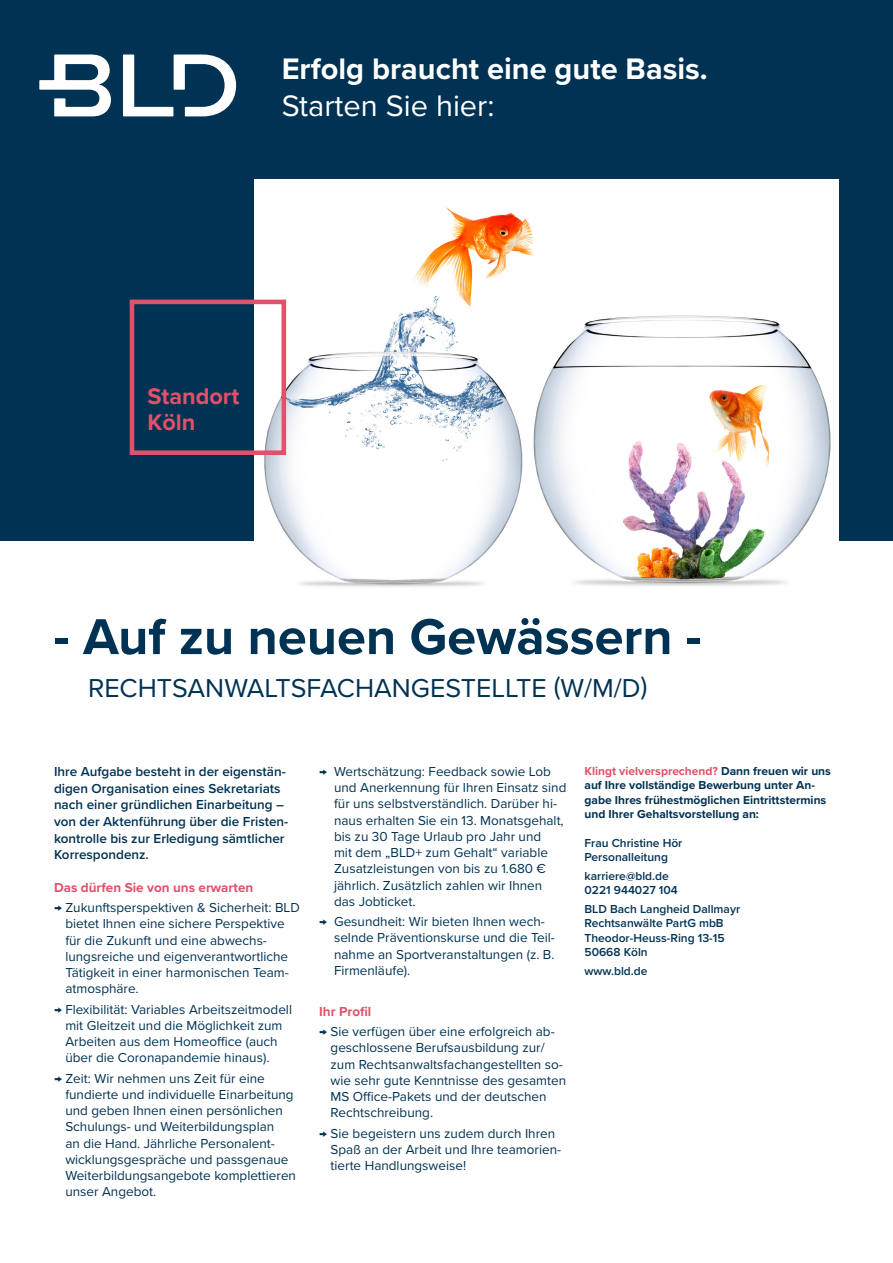
<style>
.page{position:relative;width:893px;height:1263px;background:#fff}
.page>*{position:absolute;margin:0;border:0;box-sizing:border-box;transform-origin:0 0}
.t1{font:700 52.35px "Proxima Nova";color:#003253}
.t2{font:700 30.75px "Proxima Nova";color:#fff}
.t3{font:30.75px "Proxima Nova";color:#fff}
.t4{font:26.85px "Proxima Nova";color:#003253}
.t5{font:700 23.55px/26.5px "Proxima Nova";color:#e45069}
.t6{font:13.5px/16.2px "Proxima Nova";color:#003253}
.t7{font:600 13.5px/16.6px "Proxima Nova";color:#003253}
.t8{font:700 13.5px "Proxima Nova";color:#e45069}
.t9{font:700 12px/14.4px "Proxima Nova";color:#003253}
.t10{font:600 12px/14.4px "Proxima Nova";color:#003253}
.s1{color:#e45069}
</style>
<div class="page">
<div style="left:0;top:0;width:893px;height:541px;background:#003253"></div>
<svg style="left:39px;top:55px;width:72px;height:61px"></svg>
<svg style="left:123px;top:55px;width:113px;height:61px"></svg>
<img style="left:255px;top:179px;width:584px;height:408px">
<div style="left:130px;top:300px;width:156px;height:155px;border:5px solid #e45069"></div>
<h2 class="t2" style="left:282px;top:46px;width:427px">Erfolg braucht eine gute Basis.</h2>
<h2 class="t3" style="left:282px;top:83px;width:214px">Starten Sie hier:</h2>
<h3 class="t5" style="left:148px;top:382px;width:93px">Standort<br>Köln</h3>
<h1 class="t1" style="left:54px;top:598px;width:649px">- Auf zu neuen Gewässern -</h1>
<h3 class="t4" style="left:88px;top:668px;width:561px">RECHTSANWALTSFACHANGESTELLTE (W/M/D)</h3>
<p class="t7" style="left:54px;top:763px;width:236px">Ihre Aufgabe besteht in der eigenstän&shy;digen Organisation eines Sekretariats nach einer gründlichen Einarbeitung – von der Aktenführung über die Fristen&shy;kontrolle bis zur Erledigung sämtlicher Korrespondenz.</p>
<p class="t8" style="left:54px;top:877px;width:201px">Das dürfen Sie von uns erwarten</p>
<p class="t6" style="left:65px;top:899px;width:236px;text-indent:-11px">→ Zukunftsperspektiven &amp; Sicherheit: BLD bietet Ihnen eine sichere Perspektive für die Zukunft und eine abwechs&shy;lungsreiche und eigenverantwortliche Tätigkeit in einer harmonischen Team&shy;atmosphäre.</p>
<p class="t6" style="left:65px;top:1000px;width:228px;text-indent:-11px">→ Flexibilität: Variables Arbeitszeitmodell mit Gleitzeit und die Möglichkeit zum Arbeiten aus dem Homeoffice (auch über die Coronapandemie hinaus).</p>
<p class="t6" style="left:65px;top:1069px;width:232px;text-indent:-11px">→ Zeit: Wir nehmen uns Zeit für eine fundierte und individuelle Einarbeitung und geben Ihnen einen persönlichen Schulungs- und Weiterbildungsplan<br>an die Hand. Jährliche Personalent&shy;wicklungsgespräche und passgenaue Weiterbildungsangebote komplettieren unser Angebot.</p>
<p class="t6" style="left:334px;top:763px;width:234px;text-indent:-15px">→ Wertschätzung: Feedback sowie Lob und Anerkennung für Ihren Einsatz sind für uns selbstverständlich. Darüber hi&shy;naus erhalten Sie ein 13. Monatsgehalt, bis zu 30 Tage Urlaub pro Jahr und<br>mit dem „BLD+ zum Gehalt“ variable Zusatzleistungen von bis zu 1.680 € jährlich. Zusätzlich zahlen wir Ihnen das Jobticket.</p>
<p class="t6" style="left:334px;top:913px;width:222px;text-indent:-15px">→ Gesundheit: Wir bieten Ihnen wech&shy;selnde Präventionskurse und die Teil&shy;nahme an Sportveranstaltungen (z. B.<br>Firmenläufe).</p>
<p class="t8" style="left:319px;top:1001px;width:54px">Ihr Profil</p>
<p class="t6" style="left:331px;top:1023px;width:237px;text-indent:-11px">→ Sie verfügen über eine erfolgreich ab&shy;geschlossene Berufsausbildung zur/ zum Rechtsanwaltsfachangestellten so&shy;wie sehr gute Kenntnisse des gesamten MS Office-Pakets und der deutschen Rechtschreibung.</p>
<p class="t6" style="left:331px;top:1124px;width:232px;text-indent:-11px">→ Sie begeistern uns zudem durch Ihren<br>Spaß an der Arbeit und Ihre teamorien&shy;tierte Handlungsweise!</p>
<p class="t9" style="left:584px;top:763px;width:248px"><span class="s1">Klingt vielversprechend?</span> Dann freuen wir uns auf Ihre vollständige Bewerbung unter An&shy;gabe Ihres frühestmöglichen Eintrittstermins und Ihrer Gehaltsvorstellung an:</p>
<p class="t10" style="left:584px;top:835px;width:99px">Frau Christine Hör<br>Personalleitung</p>
<p class="t10" style="left:584px;top:868px;width:95px">karriere@bld.de<br>0221 944027 104</p>
<p class="t10" style="left:584px;top:901px;width:157px">BLD Bach Langheid Dallmayr<br>Rechtsanwälte PartG mbB<br>Theodor-Heuss-Ring 13-15<br>50668 Köln</p>
<p class="t10" style="left:584px;top:963px;width:64px">www.bld.de</p>
</div>
